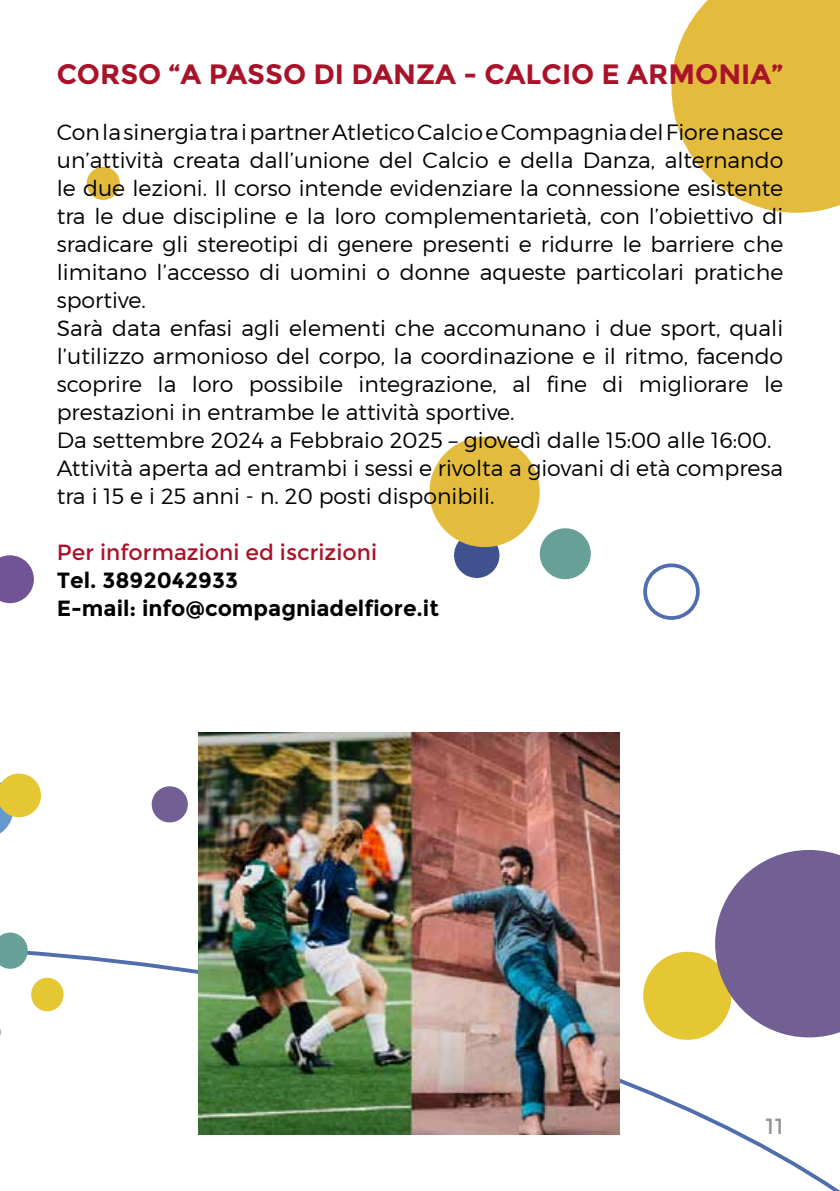
<style>
.page{position:relative;width:840px;height:1191px;background:#fff}
.page>*{position:absolute;margin:0;border:0;box-sizing:border-box;transform-origin:0 0}
.t1{font:700 28px "Montserrat";color:#a9132a}
.t2{font:300 22px/28px "Montserrat";color:#000}
.t3{font:700 22px/28px "Montserrat";color:#000}
.t4{font:22px "Montserrat";color:#a9132a}
.t5{font:22px "Montserrat";color:#939393}
</style>
<div class="page">
<svg style="left:29px;top:906px;width:810px;height:285px"></svg>
<svg style="left:0;top:932px;width:29px;height:37px"></svg>
<svg style="left:30px;top:976px;width:35px;height:36px"></svg>
<svg style="left:0;top:555px;width:34px;height:48px;background:#8970a7"></svg>
<div style="left:643px;top:951px;width:88px;height:88px;background:#e5c733;border-radius:50%"></div>
<svg style="left:643px;top:563px;width:57px;height:57px"></svg>
<svg style="left:539px;top:528px;width:52px;height:52px"></svg>
<div style="left:454px;top:532px;width:45px;height:46px;background:#3f528d;border-radius:50%"></div>
<div style="left:152px;top:786px;width:36px;height:36px;background:#725f94;border-radius:50%"></div>
<svg style="left:0;top:773px;width:41px;height:61px"></svg>
<div style="left:429px;top:437px;width:110px;height:110px;background:#e4bc3d;border-radius:50%"></div>
<svg style="left:671px;top:0;width:168px;height:213px;background:#e8c65a"></svg>
<svg style="left:714px;top:850px;width:125px;height:187px"></svg>
<div style="left:87px;top:167px;width:33px;height:33px;background:#e2bb3b;border-radius:50%"></div>
<img style="left:199px;top:732px;width:420px;height:402px">
<p class="t1" style="left:57px;top:57px;width:727px">CORSO “A PASSO DI DANZA - CALCIO E ARMONIA”</p>
<p class="t2" style="left:57px;top:118px;width:727px">Con la sinergia tra i partner Atletico Calcio e Compagnia del Fiore nasce un’attività creata dall’unione del Calcio e della Danza, alternando le due lezioni. Il corso intende evidenziare la connessione esistente tra le due discipline e la loro complementarietà, con l’obiettivo di sradicare gli stereotipi di genere presenti e ridurre le barriere che limitano l’accesso di uomini o donne aqueste particolari pratiche sportive.<br>Sarà data enfasi agli elementi che accomunano i due sport, quali l’utilizzo armonioso del corpo, la coordinazione e il ritmo, facendo scoprire la loro possibile integrazione, al fine di migliorare le prestazioni in entrambe le attività sportive.<br>Da settembre 2024 a Febbraio 2025 – giovedì dalle 15:00 alle 16:00.<br>Attività aperta ad entrambi i sessi e rivolta a giovani di età compresa tra i 15 e i 25 anni - n. 20 posti disponibili.</p>
<p class="t4" style="left:57px;top:539px;width:322px">Per informazioni ed iscrizioni</p>
<p class="t3" style="left:57px;top:566px;width:383px">Tel. 3892042933<br>E-mail: info@compagniadelfiore.it</p>
<p class="t5" style="left:765px;top:1113px;width:19px">11</p>
</div>
